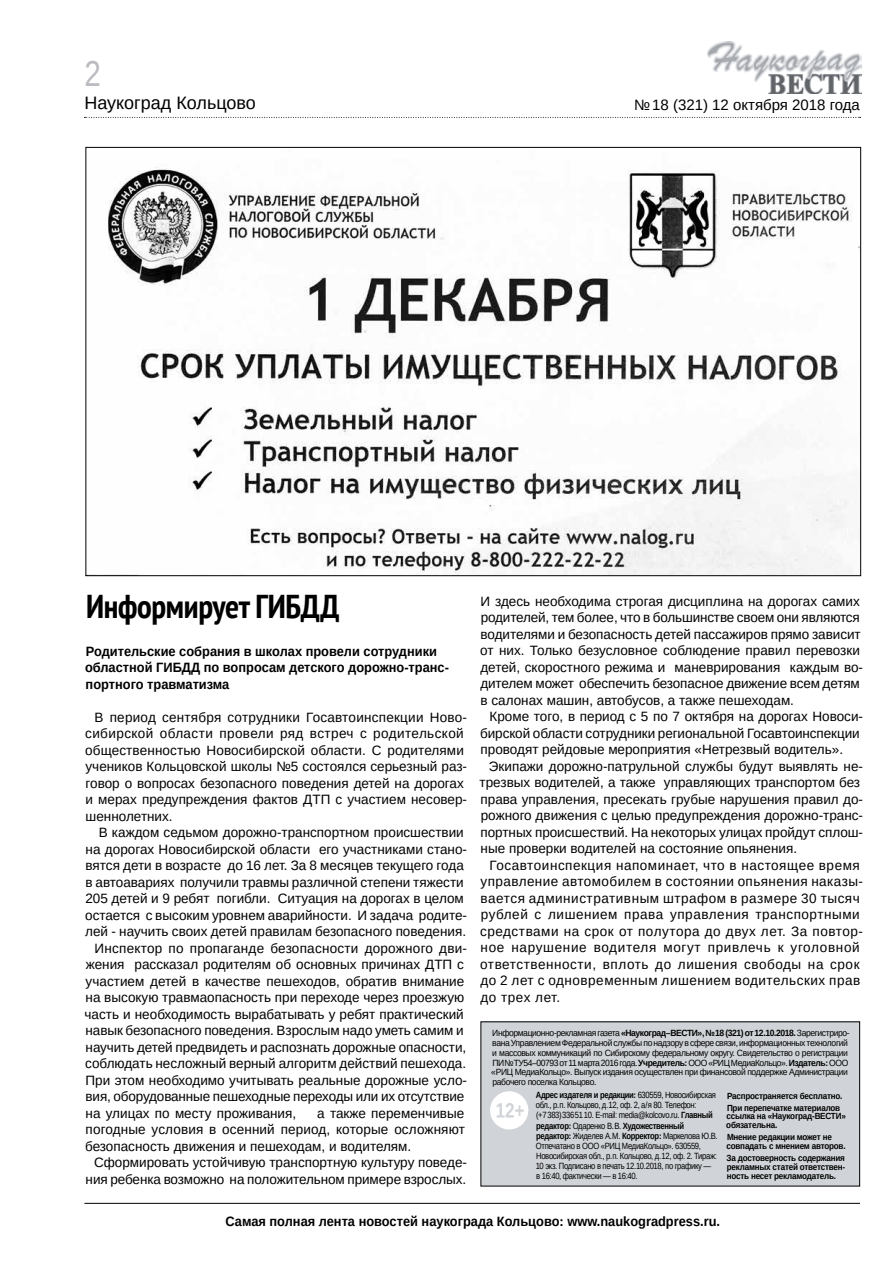
<style>
.page{position:relative;width:893px;height:1263px;background:#fff}
.page>*{position:absolute;margin:0;border:0;box-sizing:border-box;transform-origin:0 0}
.t1{font:36px "Liberation Sans Narrow";color:#babcc1}
.t2{font:700 condensed 33px "PT Sans";letter-spacing:-.01em;color:#000}
.t3{font:18px "Liberation Sans";color:#000}
.t4{font:15px "Liberation Sans";color:#000}
.t5{font:13.5px/16.5px "Liberation Sans";color:#000}
.t6{font:13.5px/16.5px "Liberation Sans";letter-spacing:.04em;color:#000}
.t7{font:700 13.5px/16.5px "Liberation Sans";color:#000;scale:.95 1}
.t8{font:13.5px "Liberation Sans";letter-spacing:.02em;color:#000}
.t9{font:9px/9.9px "Liberation Sans";letter-spacing:-.04em;color:#000;scale:.95 1}
.t10{font:9px/10.2px "Liberation Sans";letter-spacing:-.04em;color:#000;scale:.85 1}
.t11{font:700 8.85px/8.9px "Liberation Sans";letter-spacing:-.025em;color:#000;scale:.91 1}
.s1{font-weight:700}
</style>
<div class="page">
<img style="left:708px;top:42px;width:153px;height:51px">
<hr style="left:84px;top:1203px;width:776px;height:1px;background:#000">
<svg style="left:84px;top:117px;width:777px;height:1px"></svg>
<div style="left:481px;top:1022px;width:379px;height:164px;background:#d0d3d7"></div>
<div style="left:490px;top:1091px;width:38px;height:38px;background:#fff;border-radius:50%"></div>
<svg style="left:497px;top:1103px;width:27px;height:14px"></svg>
<img style="left:108px;top:167px;width:751px;height:407px">
<h1 class="t1" style="left:84px;top:53px;width:18px">2</h1>
<h3 class="t3" style="left:84px;top:92px;width:173px">Наукоград Кольцово</h3>
<p class="t4" style="left:634px;top:95px;width:227px">№ 18 (321) 12 октября 2018 года</p>
<h2 class="t2" style="left:86px;top:585px;width:255px">Информирует ГИБДД</h2>
<p class="t7" style="left:85px;top:643px;width:385px">Родительские собрания в школах провели сотрудники областной ГИБДД по вопросам детского дорожно-транс&shy;портного травматизма</p>
<p class="t5" style="left:85px;top:709px;width:383px;text-indent:9px">В период сентября сотрудники Госавтоинспекции Ново&shy;сибирской области провели ряд встреч с родительской общественностью Новосибирской области. С родителями учеников Кольцовской школы №5 состоялся серьезный раз&shy;говор о вопросах безопасного поведения детей на дорогах и мерах предупреждения фактов ДТП с участием несовер&shy;шеннолетних.</p>
<p class="t5" style="left:99px;top:824px;width:367px">В каждом седьмом дорожно-транспортном происшествии</p>
<p class="t5" style="left:86px;top:841px;width:383px">на дорогах Новосибирской области его участниками стано-</p>
<p class="t5" style="left:86px;top:857px;width:380px">вятся дети в возрасте до 16 лет. За 8 месяцев текущего года</p>
<p class="t5" style="left:86px;top:874px;width:380px">в автоавариях получили травмы различной степени тяжести</p>
<p class="t5" style="left:85px;top:890px;width:380px">205 детей и 9 ребят погибли. Ситуация на дорогах в целом</p>
<p class="t5" style="left:85px;top:907px;width:383px">остается с высоким уровнем аварийности. И задача родите-</p>
<p class="t5" style="left:85px;top:923px;width:382px">лей - научить своих детей правилам безопасного поведения.</p>
<p class="t8" style="left:95px;top:939px;width:374px">Инспектор по пропаганде безопасности дорожного дви-</p>
<p class="t5" style="left:86px;top:956px;width:380px">жения рассказал родителям об основных причинах ДТП с</p>
<p class="t5" style="left:86px;top:973px;width:380px">участием детей в качестве пешеходов, обратив внимание</p>
<p class="t5" style="left:86px;top:989px;width:380px">на высокую травмаопасность при переходе через проезжую</p>
<p class="t5" style="left:85px;top:1006px;width:381px">часть и необходимость вырабатывать у ребят практический</p>
<p class="t5" style="left:86px;top:1022px;width:380px">навык безопасного поведения. Взрослым надо уметь самим и</p>
<p class="t5" style="left:86px;top:1039px;width:382px">научить детей предвидеть и распознать дорожные опасности,</p>
<p class="t5" style="left:85px;top:1055px;width:382px">соблюдать несложный верный алгоритм действий пешехода.</p>
<p class="t5" style="left:86px;top:1072px;width:383px">При этом необходимо учитывать реальные дорожные усло-</p>
<p class="t5" style="left:86px;top:1088px;width:380px">вия, оборудованные пешеходные переходы или их отсутствие</p>
<p class="t5" style="left:86px;top:1105px;width:212px">на улицах по месту проживания,</p>
<p class="t5" style="left:85px;top:1105px;width:381px;text-align:justify;text-indent:232px">а также переменчивые погодные условия в осенний период, которые осложняют безопасность движения и пешеходам, и водителям.</p>
<p class="t5" style="left:86px;top:1154px;width:383px;text-align:right">Сформировать устойчивую транспортную культуру поведе&shy;ния ребенка возможно на положительном примере взрослых.</p>
<p class="t5" style="left:480px;top:593px;width:384px">И здесь необходима строгая дисциплина на дорогах самих родителей, тем более, что в большинстве своем они являются водителями и безопасность детей пассажиров прямо зависит от них. Только безусловное соблюдение правил перевозки детей, скоростного режима и маневрирования каждым во&shy;дителем может обеспечить безопасное движение всем детям в салонах машин, автобусов, а также пешеходам.</p>
<p class="t5" style="left:480px;top:709px;width:384px;text-indent:9px">Кроме того, в период с 5 по 7 октября на дорогах Новоси&shy;бирской области сотрудники региональной Госавтоинспекции проводят рейдовые мероприятия «Нетрезвый водитель».</p>
<p class="t5" style="left:480px;top:758px;width:385px;text-indent:9px">Экипажи дорожно-патрульной службы будут выявлять не&shy;трезвых водителей, а также управляющих транспортом без права управления, пресекать грубые нарушения правил до&shy;рожного движения с целью предупреждения дорожно-транс&shy;портных происшествий. На некоторых улицах пройдут сплош&shy;ные проверки водителей на состояние опьянения.</p>
<p class="t6" style="left:480px;top:857px;width:384px;text-indent:9px">Госавтоинспекция напоминает, что в настоящее время управление автомобилем в состоянии опьянения наказы&shy;вается административным штрафом в размере 30 тысяч рублей с лишением права управления транспортными средствами на срок от полутора до двух лет. За повтор&shy;ное нарушение водителя могут привлечь к уголовной ответственности, вплоть до лишения свободы на срок до 2 лет с одновременным лишением водительских прав до трех лет.</p>
<p class="t9" style="left:491px;top:1028px;width:379px">Информационно-рекламная газета <span class="s1">«Наукоград–ВЕСТИ», № 18 (321) от 12.10.2018.</span> Зарегистриро&shy;вана Управлением Федеральной службы по надзору в сфере связи, информационных технологий и массовых коммуникаций по Сибирскому федеральному округу. Свидетельство о регистрации ПИ№ТУ54–00793 от 11 марта 2016 года. <span class="s1">Учредитель:</span> ООО «РИЦ МедиаКольцо». <span class="s1">Издатель:</span> ООО «РИЦ МедиаКольцо». Выпуск издания осуществлен при финансовой поддержке Администрации рабочего поселка Кольцово.</p>
<p class="t11" style="left:727px;top:1090px;width:128px;line-height:11.9px">Распространяется бесплатно.<br>При перепечатке материалов</p>
<p class="t11" style="left:726px;top:1112px;width:133px">ссылка на «Наукоград-ВЕСТИ» обязательна.</p>
<p class="t11" style="left:726px;top:1133px;width:132px">Мнение редакции может не совпадать с мнением авторов.</p>
<p class="t11" style="left:727px;top:1153px;width:132px;text-align:justify">За достоверность содержания рекламных статей ответствен&shy;ность несет рекламодатель.</p>
<p class="t10" style="left:536px;top:1090px;width:216px"><span class="s1">Адрес издателя и редакции:</span> 630559, Новосибирская обл., р.п. Кольцово, д.12, оф. 2, а / я 80. Телефон:<br>(+7 383)336 51 10. E-mail: media@kolcovo.ru. <span class="s1">Главный редактор:</span> Одаренко В.В. <span class="s1">Художественный редактор:</span> Жиделев А.М. <span class="s1">Корректор:</span> Маркелова Ю.В.<br>Отпечатано в ООО «РИЦ МедиаКольцо». 630559, Новосибирская обл., р.п. Кольцово, д.12, оф. 2. Тираж:<br>10 экз. Подписано в печать 12.10.2018, по графику —<br>в 16:40, фактически — в 16:40.</p>
<p class="t7" style="left:225px;top:1214px;width:522px">Самая полная лента новостей наукограда Кольцово: www.naukogradpress.ru.</p>
</div>
